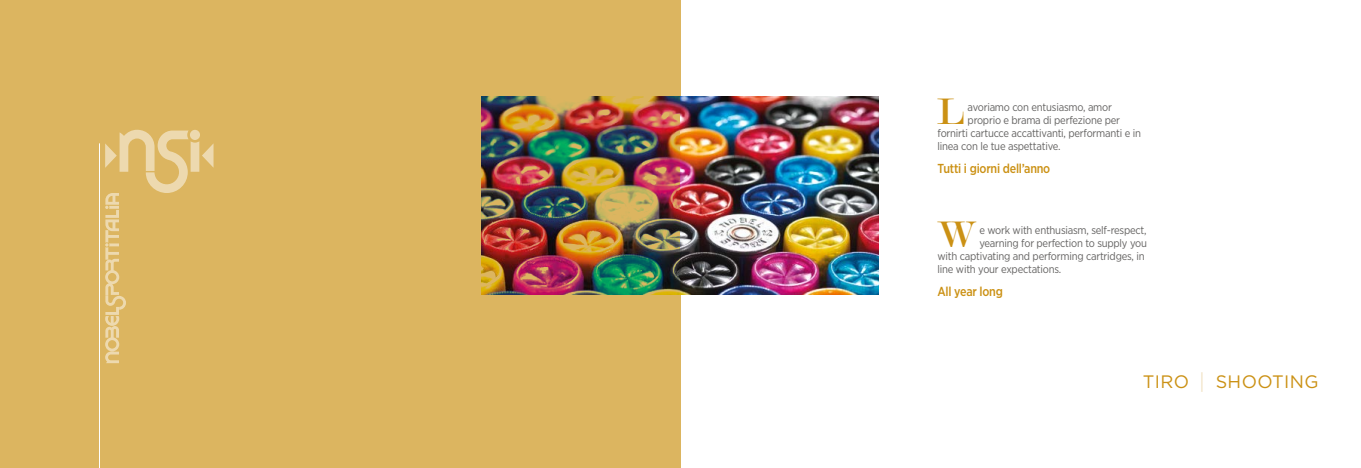
<style>
.page{position:relative;width:1361px;height:468px;background:#fff}
.page>*{position:absolute;margin:0;border:0;box-sizing:border-box;transform-origin:0 0}
.t1{font:39.7px "Modern";color:#cb9114}
.t2{font:18px "Gotham";letter-spacing:.02em;color:#cb9114}
.t3{font:500 13px "Gotham Narrow";letter-spacing:-.02em;color:#cb9114;scale:.95 1}
.t4{font:11px "Gotham Narrow";letter-spacing:-.02em;color:#666564}
.s1{font-family:"Neo Sans Pro";font-weight:300;font-size:21.1px;color:#eedab3}
</style>
<div class="page">
<div style="left:0;top:0;width:680px;height:468px;background:#dcb560"></div>
<img style="left:482px;top:96px;width:397px;height:198px">
<svg style="left:105px;top:130px;width:108px;height:233px"></svg>
<hr style="left:99px;top:143px;width:1px;height:325px;background:#fff">
<h1 class="t1" style="left:936px;top:91px;width:28px">L</h1>
<p class="t4" style="left:967px;top:100px;width:146px">avoriamo con entusiasmo, amor</p>
<p class="t4" style="left:967px;top:113px;width:154px">proprio e brama di perfezione per</p>
<p class="t4" style="left:937px;top:126px;width:205px">fornirti cartucce accattivanti, performanti e in</p>
<p class="t4" style="left:937px;top:139px;width:124px">linea con le tue aspettative.</p>
<p class="t3" style="left:937px;top:161px;width:120px">Tutti i giorni dell’anno</p>
<h1 class="t1" style="left:937px;top:214px;width:40px">W</h1>
<p class="t4" style="left:979px;top:223px;width:169px">e work with enthusiasm, self-respect,</p>
<p class="t4" style="left:979px;top:236px;width:169px">yearning for perfection to supply you</p>
<p class="t4" style="left:937px;top:249px;width:209px">with captivating and performing cartridges, in</p>
<p class="t4" style="left:937px;top:262px;width:125px">line with your expectations.</p>
<p class="t3" style="left:937px;top:283px;width:70px">All year long</p>
<h2 class="t2" style="left:1142px;top:370px;width:177px">TIRO <span class="s1">|</span> SHOOTING</h2>
</div>
